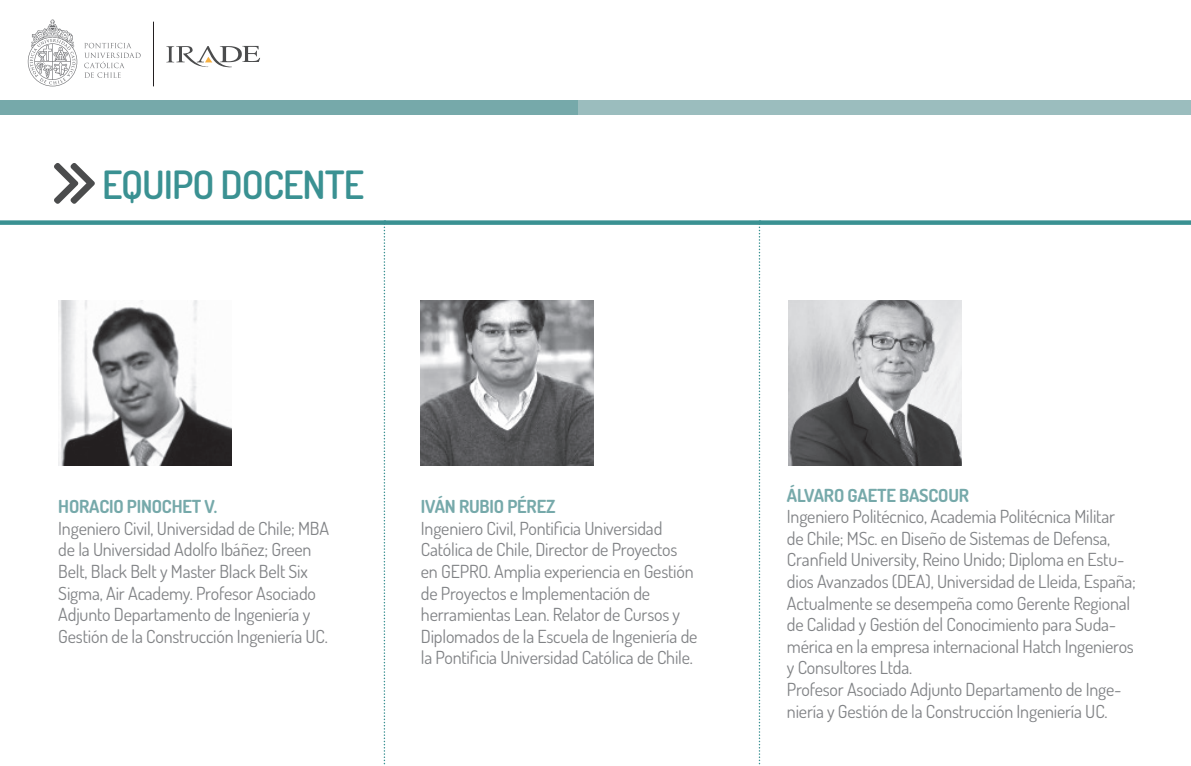
<style>
.page{position:relative;width:1191px;height:766px;background:#fff}
.page>*{position:absolute;margin:0;border:0;box-sizing:border-box;transform-origin:0 0}
.t1{font:600 39px "Dosis";letter-spacing:-.025em;color:#3a9192}
.t2{font:18px/21.6px "Dosis";letter-spacing:-.01em;color:#818386}
.t3{font:700 18px "Dosis";letter-spacing:-.01em;color:#76a9aa}
</style>
<div class="page">
<div style="left:0;top:100px;width:579px;height:15px;background:#76a9aa"></div>
<div style="left:579px;top:100px;width:612px;height:15px;background:#9bbdbe"></div>
<svg style="left:84px;top:43px;width:57px;height:35px"></svg>
<svg style="left:28px;top:20px;width:49px;height:66px"></svg>
<svg style="left:166px;top:46px;width:94px;height:21px"></svg>
<hr style="left:153px;top:22px;width:1px;height:64px;background:#231f20">
<svg style="left:54px;top:163px;width:41px;height:41px"></svg>
<div style="left:0;top:220px;width:1191px;height:5px;background:#3a9192"></div>
<img style="left:58px;top:300px;width:173px;height:165px">
<img style="left:421px;top:300px;width:173px;height:165px">
<img style="left:788px;top:300px;width:173px;height:165px">
<svg style="left:384px;top:220px;width:1px;height:545px"></svg>
<svg style="left:758px;top:220px;width:2px;height:545px"></svg>
<p class="t1" style="left:102px;top:159px;width:264px">EQUIPO DOCENTE</p>
<p class="t3" style="left:58px;top:495px;width:160px">HORACIO PINOCHET V.</p>
<p class="t2" style="left:58px;top:516px;width:272px">Ingeniero Civil, Universidad de Chile; MBA de la Universidad Adolfo Ibáñez; Green Belt, Black Belt y Master Black Belt Six Sigma, Air Academy. Profesor Asociado Adjunto Departamento de Ingeniería y Gestión de la Construcción Ingeniería UC.</p>
<p class="t3" style="left:421px;top:494px;width:136px">IVÁN RUBIO PÉREZ</p>
<p class="t2" style="left:421px;top:516px;width:278px">Ingeniero Civil, Pontificia Universidad Católica de Chile, Director de Proyectos en GEPRO. Amplia experiencia en Gestión de Proyectos e Implementación de herramientas Lean. Relator de Cursos y Diplomados de la Escuela de Ingeniería de la Pontificia Universidad Católica de Chile.</p>
<p class="t3" style="left:787px;top:483px;width:184px">ÁLVARO GAETE BASCOUR</p>
<p class="t2" style="left:787px;top:505px;width:350px">Ingeniero Politécnico, Academia Politécnica Militar de Chile; MSc. en Diseño de Sistemas de Defensa, Cranfield University, Reino Unido; Diploma en Estu&shy;dios Avanzados (DEA), Universidad de Lleida, España; Actualmente se desempeña como Gerente Regional de Calidad y Gestión del Conocimiento para Suda&shy;mérica en la empresa internacional Hatch Ingenieros y Consultores Ltda.</p>
<p class="t2" style="left:787px;top:678px;width:336px">Profesor Asociado Adjunto Departamento de Inge&shy;niería y Gestión de la Construcción Ingeniería UC.</p>
</div>
